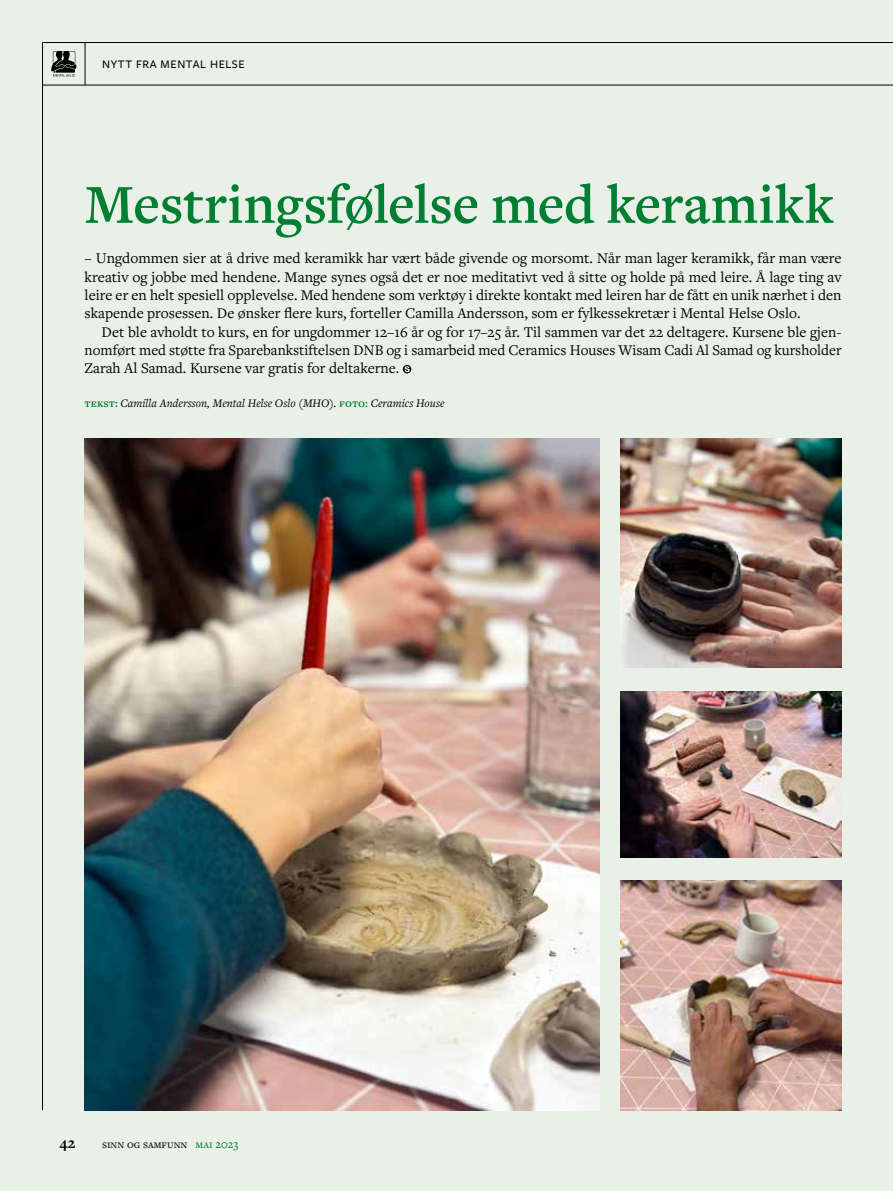
<style>
.page{position:relative;width:893px;height:1191px;background:#e9f0e8}
.page>*{position:absolute;margin:0;border:0;box-sizing:border-box;transform-origin:0 0}
.t1{font:600 57px "Freight Text Pro";letter-spacing:.005em;color:#007e31}
.t2{font:700 15.75px "Freight Text Pro";color:#000}
.t3{font:15.3px/18.3px "Freight Text Pro";color:#000;text-align:justify}
.t4{font:italic 12px "Freight Text Pro";color:#000}
.t5{font:12px "Freight Text Pro";color:#000}
.t6{font:500 12px "Freight Sans Pro";letter-spacing:.05em;color:#000}
.s1{font-weight:600;font-style:normal;color:#007e31}
.s2{color:#007e31}
</style>
<div class="page">
<hr style="left:42px;top:43px;width:1px;height:1067px;background:#000">
<hr style="left:85px;top:43px;width:1px;height:42px;background:#000">
<svg style="left:51px;top:51px;width:25px;height:26px"></svg>
<hr style="left:43px;top:42px;width:850px;height:1px;background:#000">
<hr style="left:43px;top:85px;width:850px;height:1px;background:#000">
<svg style="left:403px;top:365px;width:8px;height:8px"></svg>
<svg style="left:405px;top:366px;width:5px;height:6px"></svg>
<img style="left:620px;top:691px;width:221px;height:166px">
<img style="left:85px;top:438px;width:514px;height:672px">
<img style="left:620px;top:438px;width:221px;height:230px">
<img style="left:620px;top:880px;width:221px;height:230px">
<p class="t6" style="left:102px;top:56px;width:144px">NYTT FRA MENTAL HELSE</p>
<h1 class="t1" style="left:85px;top:167px;width:751px">Mestringsfølelse med keramikk</h1>
<p class="t3" style="left:85px;top:248px;width:758px">– Ungdommen sier at å drive med keramikk har vært både givende og morsomt. Når man lager keramikk, får man være kreativ og jobbe med hendene. Mange synes også det er noe meditativt ved å sitte og holde på med leire. Å lage ting av leire er en helt spesiell opplevelse. Med hendene som verktøy i direkte kontakt med leiren har de fått en unik nærhet i den skapende prosessen. De ønsker flere kurs, forteller Camilla Andersson, som er fylkessekretær i Mental Helse Oslo.</p>
<p class="t3" style="left:85px;top:322px;width:758px;text-indent:17px">Det ble avholdt to kurs, en for ungdommer 12–16 år og for 17–25 år. Til sammen var det 22 deltagere. Kursene ble gjen&shy;nomført med støtte fra Sparebankstiftelsen DNB og i samarbeid med Ceramics Houses Wisam Cadi Al Samad og kursholder Zarah Al Samad. Kursene var gratis for deltakerne.</p>
<p class="t4" style="left:85px;top:395px;width:361px"><span class="s1">Tekst:</span> Camilla Andersson, Mental Helse Oslo (MHO). <span class="s1">Foto:</span> Ceramics House</p>
<p class="t2" style="left:60px;top:1132px;width:17px">42</p>
<p class="t5" style="left:102px;top:1136px;width:138px">Sinn og samfunn <span class="s2">mai 2023</span></p>
</div>
